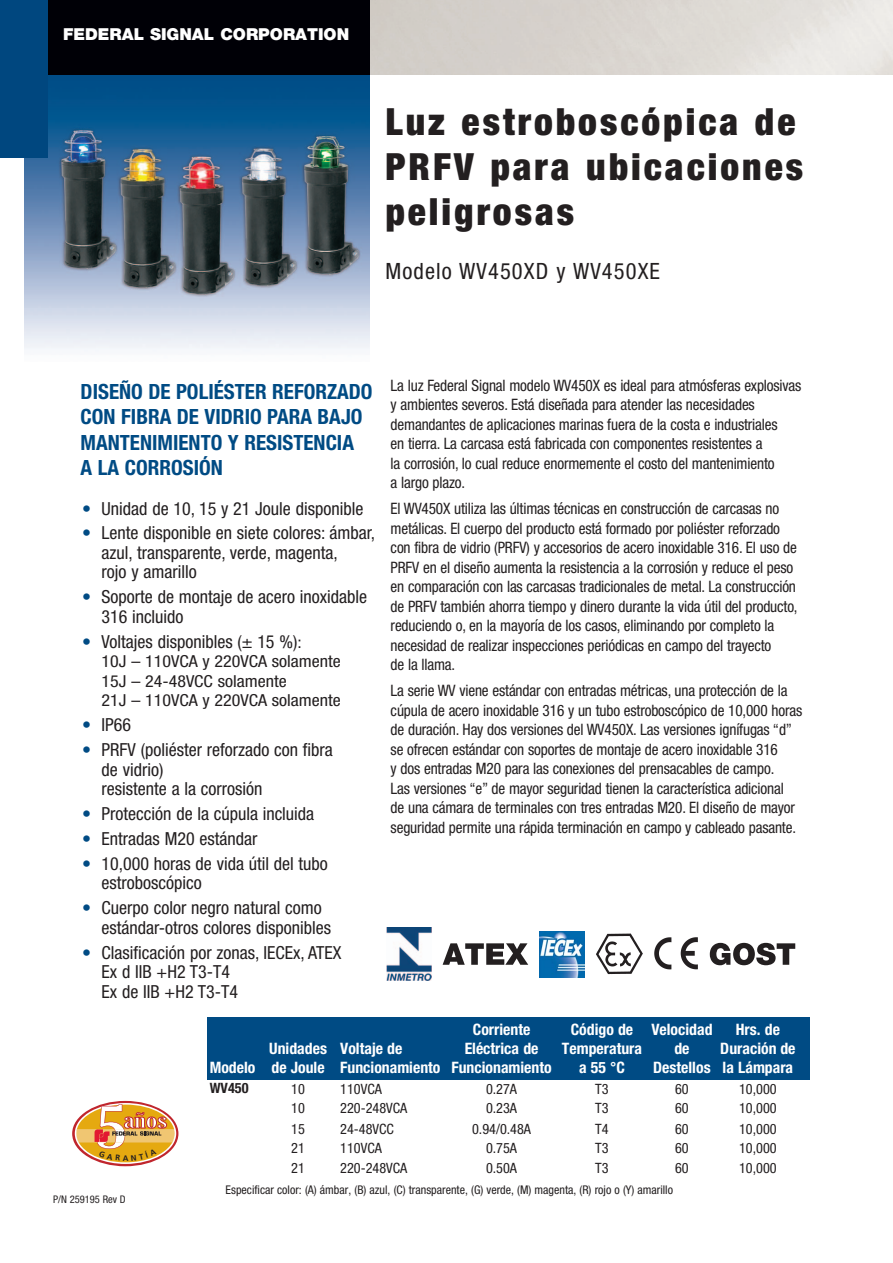
<style>
.page{position:relative;width:893px;height:1263px;background:#fff}
.page>*{position:absolute;margin:0;border:0;box-sizing:border-box;transform-origin:0 0}
.t1{font:extra-condensed 58.35px "Gloucester";color:#fff;scale:1.41 1}
.Headline{font:900 condensed 37.5px/45px "Helvetica Neue";letter-spacing:.08em;color:#231f20}
.t2{font:extra-condensed 23.4px "Gloucester";color:#fff;scale:1.42 1}
.Model{font:condensed 22.5px "Helvetica Neue";letter-spacing:.05em;color:#231f20}
.Subhead{font:700 condensed 21px/25.2px "Helvetica Neue";color:#004b84}
.Subhead-2{font:condensed 18px/19.5px "Helvetica Neue";color:#231f20}
.Subhead-3{font:condensed 16.5px/19.5px "Helvetica Neue";color:#231f20;scale:1.09 1}
.t3{font:900 16.5px "Helvetica Neue";color:#fff}
.Body_Copy{font:condensed 15.75px/19.5px "Helvetica Neue";letter-spacing:-.01em;color:#231f20}
.t4{font:700 condensed 15.75px/18.9px "Helvetica Neue";color:#fff;text-align:center}
.t5{font:condensed 14.25px "Helvetica Neue";color:#231f20}
.t6{font:700 condensed 14.25px "Helvetica Neue";color:#231f20}
.t7{font:condensed 12px "Helvetica Neue";color:#231f20}
.t8{font:condensed 10.5px "Helvetica Neue";color:#231f20}
.t9{font:700 7.95px "Frutiger";color:#231f20}
.s1{color:#004b84}
.s2{font-size:16.5px}
</style>
<div class="page">
<img style="left:369px;top:0;width:524px;height:74px">
<img style="left:25px;top:74px;width:344px;height:277px">
<div style="left:0;top:0;width:369px;height:74px;background:#000006"></div>
<svg style="left:72px;top:1101px;width:106px;height:65px"></svg>
<div style="left:208px;top:1017px;width:602px;height:63px;background:#004b84"></div>
<div style="left:0;top:0;width:48px;height:157px;background:#00477f"></div>
<img style="left:539px;top:931px;width:45px;height:46px">
<img style="left:654px;top:937px;width:44px;height:33px">
<img style="left:596px;top:933px;width:47px;height:42px">
<svg style="left:710px;top:943px;width:85px;height:22px"></svg>
<svg style="left:443px;top:943px;width:85px;height:22px"></svg>
<img style="left:387px;top:928px;width:45px;height:52px">
<svg style="left:75px;top:1103px;width:101px;height:61px"></svg>
<p class="t3" style="left:63px;top:24px;width:288px">FEDERAL SIGNAL CORPORATION</p>
<p class="Headline" style="left:385px;top:98px;width:419px">Luz estroboscópica de<br>PRFV para ubicaciones peligrosas</p>
<p class="Model" style="left:385px;top:258px;width:276px">Modelo WV450XD y WV450XE</p>
<p class="Subhead" style="left:81px;top:379px;width:293px">DISEÑO DE POLIÉSTER REFORZADO<br>CON FIBRA DE VIDRIO PARA BAJO<br>MANTENIMIENTO Y RESISTENCIA<br>A LA CORROSIÓN</p>
<p class="Subhead-2" style="left:82px;top:498px;width:283px"><span class="s1">•</span> Unidad de 10, 15 y 21 Joule disponible</p>
<p class="Subhead-2" style="left:102px;top:523px;width:275px;text-indent:-19px"><span class="s1">•</span> Lente disponible en siete colores: ámbar, azul, transparente, verde, magenta,<br>rojo y amarillo</p>
<p class="Subhead-2" style="left:102px;top:587px;width:267px;text-indent:-19px"><span class="s1">•</span> Soporte de montaje de acero inoxidable<br>316 incluido</p>
<p class="Subhead-2" style="left:82px;top:631px;width:221px"><span class="s1">•</span> Voltajes disponibles (± 15 %)<span class="s2">:</span></p>
<p class="Subhead-3" style="left:102px;top:651px;width:221px">10J – 110VCA y 220VCA solamente<br>15J – 24-48VCC solamente<br>21J – 110VCA y 220VCA solamente</p>
<p class="Subhead-2" style="left:82px;top:715px;width:51px"><span class="s1">•</span> IP66</p>
<p class="Subhead-2" style="left:102px;top:740px;width:233px;text-indent:-19px"><span class="s1">•</span> PRFV (poliéster reforzado con fibra de vidrio)<br>resistente a la corrosión</p>
<p class="Subhead-2" style="left:82px;top:804px;width:234px"><span class="s1">•</span> Protección de la cúpula incluida</p>
<p class="Subhead-2" style="left:82px;top:829px;width:177px"><span class="s1">•</span> Entradas M20 estándar</p>
<p class="Subhead-2" style="left:102px;top:853px;width:228px;text-indent:-19px"><span class="s1">•</span> 10,000 horas de vida útil del tubo estroboscópico</p>
<p class="Subhead-2" style="left:102px;top:898px;width:231px;text-indent:-19px"><span class="s1">•</span> Cuerpo color negro natural como estándar-otros colores disponibles</p>
<p class="Subhead-2" style="left:102px;top:942px;width:241px;text-indent:-19px"><span class="s1">•</span> Clasificación por zonas, IECEx, ATEX<br>Ex d IIB +H2 T3-T4<br>Ex de IIB +H2 T3-T4</p>
<p class="Body_Copy" style="left:391px;top:375px;width:412px">La luz Federal Signal modelo WV450X es ideal para atmósferas explosivas y ambientes severos. Está diseñada para atender las necesidades demandantes de aplicaciones marinas fuera de la costa e industriales<br>en tierra. La carcasa está fabricada con componentes resistentes a<br>la corrosión, lo cual reduce enormemente el costo del mantenimiento<br>a largo plazo.</p>
<p class="Body_Copy" style="left:391px;top:499px;width:408px">El WV450X utiliza las últimas técnicas en construcción de carcasas no metálicas. El cuerpo del producto está formado por poliéster reforzado con fibra de vidrio (PRFV) y accesorios de acero inoxidable 316. El uso de PRFV en el diseño aumenta la resistencia a la corrosión y reduce el peso en comparación con las carcasas tradicionales de metal. La construcción de PRFV también ahorra tiempo y dinero durante la vida útil del producto, reduciendo o, en la mayoría de los casos, eliminando por completo la necesidad de realizar inspecciones periódicas en campo del trayecto<br>de la llama.</p>
<p class="Body_Copy" style="left:391px;top:681px;width:413px">La serie WV viene estándar con entradas métricas, una protección de la cúpula de acero inoxidable 316 y un tubo estroboscópico de 10,000 horas de duración. Hay dos versiones del WV450X. Las versiones ignífugas “d” se ofrecen estándar con soportes de montaje de acero inoxidable 316<br>y dos entradas M20 para las conexiones del prensacables de campo.<br>Las versiones “e” de mayor seguridad tienen la característica adicional<br>de una cámara de terminales con tres entradas M20. El diseño de mayor seguridad permite una rápida terminación en campo y cableado pasante.</p>
<p class="t1" style="left:96px;top:1093px;width:24px">5</p>
<p class="t9" style="left:123px;top:1153px;width:7px">A</p>
<p class="t2" style="left:124px;top:1106px;width:32px">años</p>
<p class="t8" style="left:53px;top:1193px;width:74px">P/N 259195 Rev D</p>
<p class="t4" style="left:210px;top:1057px;width:47px">Modelo</p>
<p class="t4" style="left:269px;top:1038px;width:59px;text-align:left">Unidades de Joule</p>
<p class="t4" style="left:340px;top:1038px;width:102px;text-align:left">Voltaje de<br>Funcionamiento</p>
<p class="t4" style="left:451px;top:1020px;width:102px">Corriente<br>Eléctrica de<br>Funcionamiento</p>
<p class="t4" style="left:562px;top:1020px;width:82px">Código de<br>Temperatura a 55 °C</p>
<p class="t4" style="left:651px;top:1020px;width:63px">Velocidad de<br>Destellos</p>
<p class="t4" style="left:720px;top:1020px;width:77px">Hrs. de<br>Duración de la Lámpara</p>
<p class="t6" style="left:210px;top:1079px;width:40px">WV450</p>
<p class="t5" style="left:291px;top:1080px;width:15px">10</p>
<p class="t5" style="left:340px;top:1080px;width:43px">110VCA</p>
<p class="t5" style="left:486px;top:1080px;width:33px">0.27A</p>
<p class="t5" style="left:595px;top:1080px;width:15px">T3</p>
<p class="t5" style="left:675px;top:1080px;width:15px">60</p>
<p class="t5" style="left:739px;top:1080px;width:39px">10,000</p>
<p class="t5" style="left:291px;top:1100px;width:15px">10</p>
<p class="t5" style="left:340px;top:1100px;width:69px">220-248VCA</p>
<p class="t5" style="left:486px;top:1100px;width:33px">0.23A</p>
<p class="t5" style="left:595px;top:1100px;width:15px">T3</p>
<p class="t5" style="left:675px;top:1100px;width:15px">60</p>
<p class="t5" style="left:739px;top:1100px;width:39px">10,000</p>
<p class="t5" style="left:291px;top:1120px;width:15px">15</p>
<p class="t5" style="left:340px;top:1120px;width:55px">24-48VCC</p>
<p class="t5" style="left:472px;top:1120px;width:60px">0.94/0.48A</p>
<p class="t5" style="left:595px;top:1120px;width:15px">T4</p>
<p class="t5" style="left:675px;top:1120px;width:15px">60</p>
<p class="t5" style="left:739px;top:1120px;width:39px">10,000</p>
<p class="t5" style="left:291px;top:1139px;width:15px">21</p>
<p class="t5" style="left:340px;top:1139px;width:43px">110VCA</p>
<p class="t5" style="left:486px;top:1139px;width:33px">0.75A</p>
<p class="t5" style="left:595px;top:1139px;width:15px">T3</p>
<p class="t5" style="left:675px;top:1139px;width:15px">60</p>
<p class="t5" style="left:739px;top:1139px;width:39px">10,000</p>
<p class="t5" style="left:291px;top:1160px;width:15px">21</p>
<p class="t5" style="left:340px;top:1160px;width:69px">220-248VCA</p>
<p class="t5" style="left:486px;top:1160px;width:33px">0.50A</p>
<p class="t5" style="left:595px;top:1160px;width:15px">T3</p>
<p class="t5" style="left:675px;top:1160px;width:15px">60</p>
<p class="t5" style="left:739px;top:1160px;width:39px">10,000</p>
<p class="t7" style="left:226px;top:1182px;width:449px">Especificar color: (A) ámbar, (B) azul, (C) transparente, (G) verde, (M) magenta, (R) rojo o (Y) amarillo</p>
</div>
